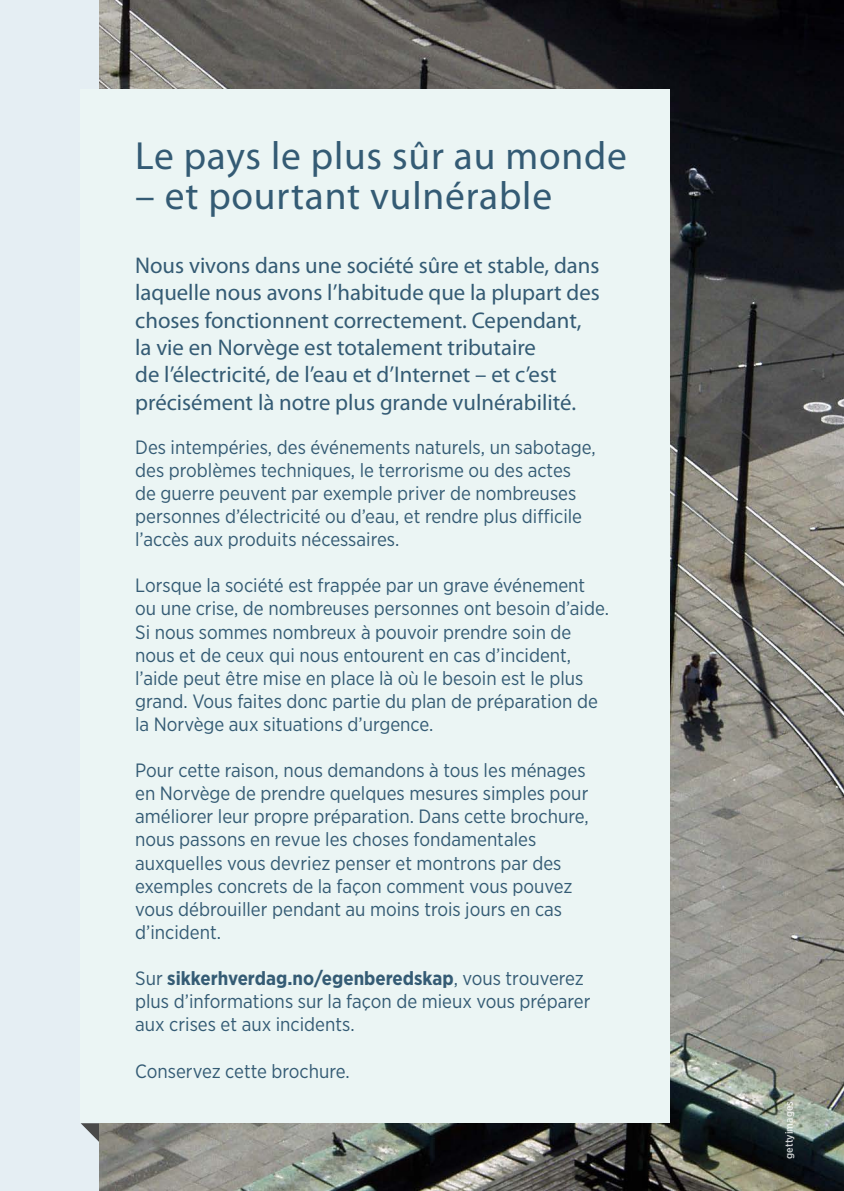
<style>
.page{position:relative;width:844px;height:1191px;background:#fff}
.page>*{position:absolute;margin:0;border:0;box-sizing:border-box;transform-origin:0 0}
.t1{font:39.38px "Myriad Pro";letter-spacing:.02em;color:#345b74}
.t2{font:22.75px/27.3px "Myriad Pro";color:#345b74}
.t3{font:19.25px/23.1px "Gotham Narrow";color:#345b74}
.t4{font:500 10.5px "Gotham Narrow";color:#fff}
.s1{font-weight:700}
</style>
<div class="page">
<div style="left:0;top:0;width:843px;height:1191px;background:#e5eef3"></div>
<svg style="left:81px;top:1123px;width:18px;height:19px"></svg>
<img style="left:99px;top:0;width:744px;height:1191px">
<div style="left:81px;top:89px;width:589px;height:1034px;background:#ebf5f4"></div>
<h1 class="t1" style="left:135px;top:131px;width:493px">Le pays le plus sûr au monde</h1>
<h1 class="t1" style="left:135px;top:172px;width:418px">– et pourtant vulnérable</h1>
<p class="t2" style="left:135px;top:251px;width:466px">Nous vivons dans une société sûre et stable, dans laquelle nous avons l’habitude que la plupart des choses fonctionnent correctement. Cependant, la vie en Norvège est totalement tributaire<br>de l’électricité, de l’eau et d’Internet – et c’est précisément là notre plus grande vulnérabilité.</p>
<p class="t3" style="left:135px;top:435px;width:462px">Des intempéries, des événements naturels, un sabotage, des problèmes techniques, le terrorisme ou des actes de guerre peuvent par exemple priver de nombreuses personnes d’électricité ou d’eau, et rendre plus difficile l’accès aux produits nécessaires.</p>
<p class="t3" style="left:135px;top:573px;width:475px">Lorsque la société est frappée par un grave événement ou une crise, de nombreuses personnes ont besoin d’aide.<br>Si nous sommes nombreux à pouvoir prendre soin de nous et de ceux qui nous entourent en cas d’incident, l’aide peut être mise en place là où le besoin est le plus grand. Vous faites donc partie du plan de préparation de la Norvège aux situations d’urgence.</p>
<p class="t3" style="left:135px;top:758px;width:455px">Pour cette raison, nous demandons à tous les ménages en Norvège de prendre quelques mesures simples pour améliorer leur propre préparation. Dans cette brochure, nous passons en revue les choses fondamentales auxquelles vous devriez penser et montrons par des exemples concrets de la façon comment vous pouvez vous débrouiller pendant au moins trois jours en cas d’incident.</p>
<p class="t3" style="left:135px;top:966px;width:457px">Sur <span class="s1">sikkerhverdag.no/egenberedskap</span>, vous trouverez plus d’informations sur la façon de mieux vous préparer aux crises et aux incidents.</p>
<p class="t3" style="left:135px;top:1058px;width:216px">Conservez cette brochure.</p>
<p class="t4" style="left:782px;top:1158px;width:59px;rotate:-90deg">gettyimages</p>
</div>
